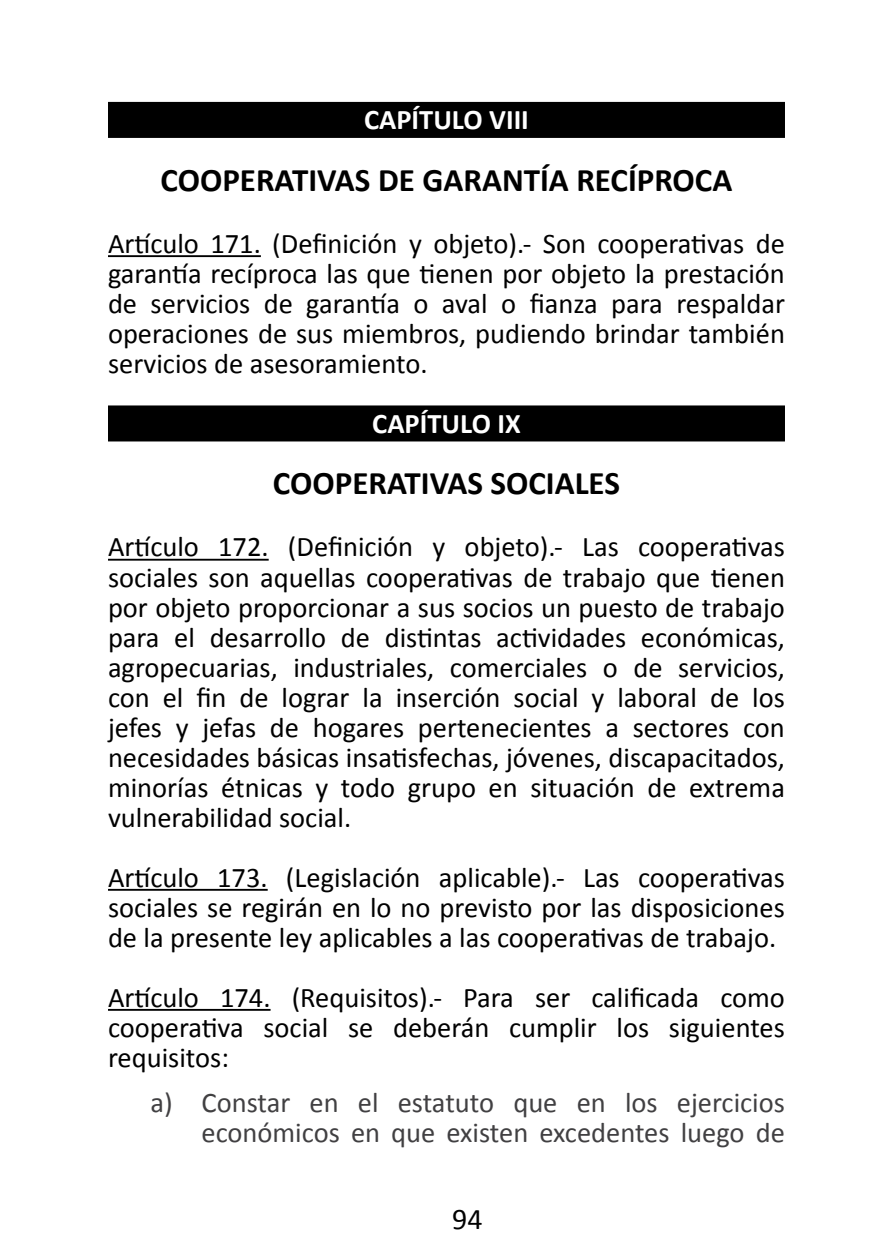
<style>
.page{position:relative;width:893px;height:1259px;background:#fff}
.page>*{position:absolute;margin:0;border:0;box-sizing:border-box;transform-origin:0 0}
.t1{font:700 33px "Calibri";color:#000}
.t2{font:30px "Calibri";color:#000}
.t3{font:28.5px/30px "Calibri";color:#000;text-align:justify}
.t4{font:28.5px/30.6px "Calibri";color:#414042;text-align:right}
.t5{font:700 28.5px "Calibri";color:#fff}
</style>
<div class="page">
<div style="left:108px;top:102px;width:677px;height:36px;background:#000"></div>
<hr style="left:108px;top:255px;width:153px;height:2px;background:#000">
<div style="left:108px;top:405px;width:677px;height:36px;background:#000"></div>
<hr style="left:108px;top:559px;width:161px;height:1px;background:#000">
<hr style="left:108px;top:889px;width:160px;height:1px;background:#000">
<hr style="left:108px;top:1009px;width:163px;height:1px;background:#000">
<p class="t5" style="left:364px;top:102px;width:166px">CAPÍTULO VIII</p>
<p class="t1" style="left:161px;top:159px;width:573px">COOPERATIVAS DE GARANTÍA RECÍPROCA</p>
<p class="t3" style="left:108px;top:228px;width:678px">Artículo 171. (Definición y objeto).- Son cooperativas de garantía recíproca las que tienen por objeto la prestación de servicios de garantía o aval o fianza para respaldar operaciones de sus miembros, pudiendo brindar también servicios de asesoramiento.</p>
<p class="t5" style="left:372px;top:405px;width:150px">CAPÍTULO IX</p>
<p class="t1" style="left:273px;top:462px;width:348px">COOPERATIVAS SOCIALES</p>
<p class="t3" style="left:108px;top:532px;width:678px">Artículo 172. (Definición y objeto).- Las cooperativas sociales son aquellas cooperativas de trabajo que tienen por objeto proporcionar a sus socios un puesto de trabajo para el desarrollo de distintas actividades económicas, agropecuarias, industriales, comerciales o de servicios, con el fin de lograr la inserción social y laboral de los jefes y jefas de hogares pertenecientes a sectores con necesidades básicas insatisfechas, jóvenes, discapacitados, minorías étnicas y todo grupo en situación de extrema vulnerabilidad social.</p>
<p class="t3" style="left:108px;top:862px;width:678px">Artículo 173. (Legislación aplicable).- Las cooperativas sociales se regirán en lo no previsto por las disposiciones de la presente ley aplicables a las cooperativas de trabajo.</p>
<p class="t3" style="left:108px;top:982px;width:678px">Artículo 174. (Requisitos).- Para ser calificada como cooperativa social se deberán cumplir los siguientes requisitos:</p>
<p class="t4" style="left:151px;top:1087px;width:636px">a) Constar en el estatuto que en los ejercicios económicos en que existen excedentes luego de</p>
<p class="t2" style="left:452px;top:1199px;width:32px">94</p>
</div>
